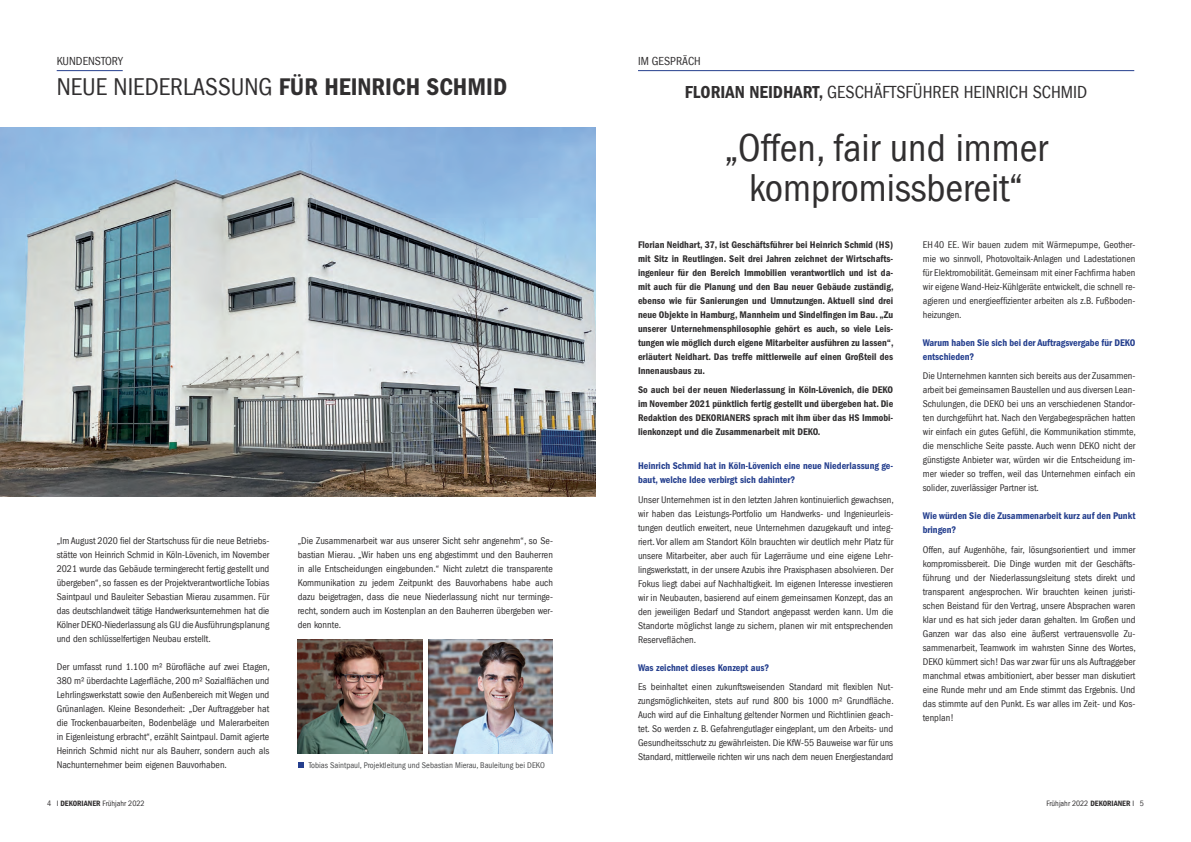
<style>
.page{position:relative;width:1191px;height:842px;background:#fff}
.page>*{position:absolute;margin:0;border:0;box-sizing:border-box;transform-origin:0 0}
.Zitat{font:condensed 40px "Franklin Gothic LT";color:#312f30}
.Headline_Titel{font:condensed 25px "Franklin Gothic LT";color:#312f30}
.Headline_Titel-2{font:condensed 18px "Franklin Gothic LT";color:#312f30}
.Rubrik{font:condensed 12px "Franklin Gothic LT";color:#312f30}
.Inhalt_Rubrik{font:condensed 12px "Franklin Gothic LT";color:#312f30}
.Fließtext{font:condensed 10px/14px "Franklin Gothic LT";color:#312f30;text-align:justify}
.Headline_Fließtext{font:600 condensed 10px/14px "Franklin Gothic LT";color:#312f30;text-align:justify}
.Headline_Fließtext-2{font:600 condensed 10px/14px "Franklin Gothic LT";color:#253f8e}
.Bildunterschrift{font:condensed 8.5px "Franklin Gothic LT";color:#4a4b4c}
.t1{font:condensed 8px "Franklin Gothic LT";color:#312f30}
.s1{font-weight:600}
</style>
<div class="page">
<hr style="left:57px;top:70px;width:66px;height:1px;background:#253f8e">
<img style="left:0;top:128px;width:595px;height:368px">
<img style="left:298px;top:640px;width:124px;height:113px">
<img style="left:428px;top:640px;width:125px;height:113px">
<svg style="left:298px;top:762px;width:5px;height:6px"></svg>
<hr style="left:638px;top:70px;width:496px;height:1px;background:#253f8e">
<p class="Rubrik" style="left:57px;top:54px;width:67px">KUNDENSTORY</p>
<p class="Headline_Titel" style="left:57px;top:72px;width:452px">NEUE NIEDERLASSUNG <span class="s1">FÜR HEINRICH SCHMID</span></p>
<p class="Fließtext" style="left:57px;top:533px;width:214px">„Im August 2020 fiel der Startschuss für die neue Betriebs&shy;stätte von Heinrich Schmid in Köln-Lövenich, im November 2021 wurde das Gebäude termingerecht fertig gestellt und übergeben“, so fassen es der Projektverantwortliche Tobias Saintpaul und Bauleiter Sebastian Mierau zusammen. Für das deutschlandweit tätige Handwerksunternehmen hat die Kölner DEKO-Niederlassung als GU die Ausführungsplanung und den schlüsselfertigen Neubau erstellt.</p>
<p class="Fließtext" style="left:57px;top:659px;width:215px">Der umfasst rund 1.100 m² Bürofläche auf zwei Etagen, 380 m² überdachte Lagerfläche, 200 m² Sozialflächen und Lehrlingswerkstatt sowie den Außenbereich mit Wegen und Grünanlagen. Kleine Besonderheit: „Der Auftraggeber hat die Trockenbauarbeiten, Bodenbeläge und Malerarbeiten in Eigenleistung erbracht“, erzählt Saintpaul. Damit agierte Heinrich Schmid nicht nur als Bauherr, sondern auch als Nachunternehmer beim eigenen Bauvorhaben.</p>
<p class="Fließtext" style="left:298px;top:533px;width:257px">„Die Zusammenarbeit war aus unserer Sicht sehr angenehm“, so Se&shy;bastian Mierau. „Wir haben uns eng abgestimmt und den Bauherren in alle Entscheidungen eingebunden.“ Nicht zuletzt die transparente Kommunikation zu jedem Zeitpunkt des Bauvorhabens habe auch dazu beigetragen, dass die neue Niederlassung nicht nur terminge&shy;recht, sondern auch im Kostenplan an den Bauherren übergeben wer&shy;den konnte.</p>
<p class="Bildunterschrift" style="left:309px;top:760px;width:238px">Tobias Saintpaul, Projektleitung und Sebastian Mierau, Bauleitung bei DEKO</p>
<p class="Inhalt_Rubrik" style="left:638px;top:54px;width:64px">IM GESPRÄCH</p>
<p class="Headline_Titel-2" style="left:685px;top:82px;width:404px"><span class="s1">FLORIAN NEIDHART,</span> GESCHÄFTSFÜHRER HEINRICH SCHMID</p>
<p class="Zitat" style="left:724px;top:125px;width:325px">„Offen, fair und immer</p>
<p class="Zitat" style="left:749px;top:165px;width:275px">kompromissbereit“</p>
<p class="Headline_Fließtext" style="left:638px;top:237px;width:257px">Florian Neidhart, 37, ist Geschäftsführer bei Heinrich Schmid (HS) mit Sitz in Reutlingen. Seit drei Jahren zeichnet der Wirtschafts&shy;ingenieur für den Bereich Immobilien verantwortlich und ist da&shy;mit auch für die Planung und den Bau neuer Gebäude zuständig, ebenso wie für Sanierungen und Umnutzungen. Aktuell sind drei neue Objekte in Hamburg, Mannheim und Sindelfingen im Bau. „Zu unserer Unternehmensphilosophie gehört es auch, so viele Leis&shy;tungen wie möglich durch eigene Mitarbeiter ausführen zu lassen“, erläutert Neidhart. Das treffe mittlerweile auf einen Großteil des Innenausbaus zu.</p>
<p class="Headline_Fließtext" style="left:638px;top:383px;width:257px">So auch bei der neuen Niederlassung in Köln-Lövenich, die DEKO im November 2021 pünktlich fertig gestellt und übergeben hat. Die Redaktion des DEKORIANERS sprach mit ihm über das HS Immobi&shy;lienkonzept und die Zusammenarbeit mit DEKO.</p>
<p class="Headline_Fließtext-2" style="left:638px;top:459px;width:257px">Heinrich Schmid hat in Köln-Lövenich eine neue Niederlassung ge&shy;baut, welche Idee verbirgt sich dahinter?</p>
<p class="Fließtext" style="left:638px;top:492px;width:257px">Unser Unternehmen ist in den letzten Jahren kontinuierlich gewachsen, wir haben das Leistungs-Portfolio um Handwerks- und Ingenieurleis&shy;tungen deutlich erweitert, neue Unternehmen dazugekauft und integ&shy;riert. Vor allem am Standort Köln brauchten wir deutlich mehr Platz für unsere Mitarbeiter, aber auch für Lagerräume und eine eigene Lehr&shy;lingswerkstatt, in der unsere Azubis ihre Praxisphasen absolvieren. Der Fokus liegt dabei auf Nachhaltigkeit. Im eigenen Interesse investieren wir in Neubauten, basierend auf einem gemeinsamen Konzept, das an den jeweiligen Bedarf und Standort angepasst werden kann. Um die Standorte möglichst lange zu sichern, planen wir mit entsprechenden Reserveflächen.</p>
<p class="Headline_Fließtext-2" style="left:638px;top:660px;width:133px">Was zeichnet dieses Konzept aus?</p>
<p class="Fließtext" style="left:638px;top:680px;width:257px">Es beinhaltet einen zukunftsweisenden Standard mit flexiblen Nut&shy;zungsmöglichkeiten, stets auf rund 800 bis 1000 m² Grundfläche.<br>Auch wird auf die Einhaltung geltender Normen und Richtlinien geach&shy;tet. So werden z. B. Gefahrengutlager eingeplant, um den Arbeits- und Gesundheitsschutz zu gewährleisten. Die KfW-55 Bauweise war für uns Standard, mittlerweile richten wir uns nach dem neuen Energiestandard</p>
<p class="Fließtext" style="left:922px;top:237px;width:214px">EH 40 EE. Wir bauen zudem mit Wärmepumpe, Geother&shy;mie wo sinnvoll, Photovoltaik-Anlagen und Ladestationen für Elektromobilität. Gemeinsam mit einer Fachfirma haben wir eigene Wand-Heiz-Kühlgeräte entwickelt, die schnell re&shy;agieren und energieeffizienter arbeiten als z.B. Fußboden&shy;heizungen.</p>
<p class="Headline_Fließtext-2" style="left:922px;top:335px;width:214px">Warum haben Sie sich bei der Auftragsvergabe für DEKO entschieden?</p>
<p class="Fließtext" style="left:922px;top:369px;width:215px">Die Unternehmen kannten sich bereits aus der Zusammen&shy;arbeit bei gemeinsamen Baustellen und aus diversen Lean-Schulungen, die DEKO bei uns an verschiedenen Standor&shy;ten durchgeführt hat. Nach den Vergabegesprächen hatten wir einfach ein gutes Gefühl, die Kommunikation stimmte, die menschliche Seite passte. Auch wenn DEKO nicht der günstigste Anbieter war, würden wir die Entscheidung im&shy;mer wieder so treffen, weil das Unternehmen einfach ein solider, zuverlässiger Partner ist.</p>
<p class="Headline_Fließtext-2" style="left:922px;top:509px;width:214px">Wie würden Sie die Zusammenarbeit kurz auf den Punkt bringen?</p>
<p class="Fließtext" style="left:922px;top:543px;width:215px">Offen, auf Augenhöhe, fair, lösungsorientiert und immer kompromissbereit. Die Dinge wurden mit der Geschäfts&shy;führung und der Niederlassungsleitung stets direkt und transparent angesprochen. Wir brauchten keinen juristi&shy;schen Beistand für den Vertrag, unsere Absprachen waren klar und es hat sich jeder daran gehalten. Im Großen und Ganzen war das also eine äußerst vertrauensvolle Zu&shy;sammenarbeit, Teamwork im wahrsten Sinne des Wortes, DEKO kümmert sich! Das war zwar für uns als Auftraggeber manchmal etwas ambitioniert, aber besser man diskutiert eine Runde mehr und am Ende stimmt das Ergebnis. Und das stimmte auf den Punkt. Es war alles im Zeit- und Kos&shy;tenplan!</p>
<p class="t1" style="left:47px;top:799px;width:99px">4 I <span class="s1">DEKORIANER</span> Frühjahr 2022</p>
<p class="t1" style="left:1046px;top:799px;width:99px">Frühjahr 2022 <span class="s1">DEKORIANER</span> I 5</p>
</div>
